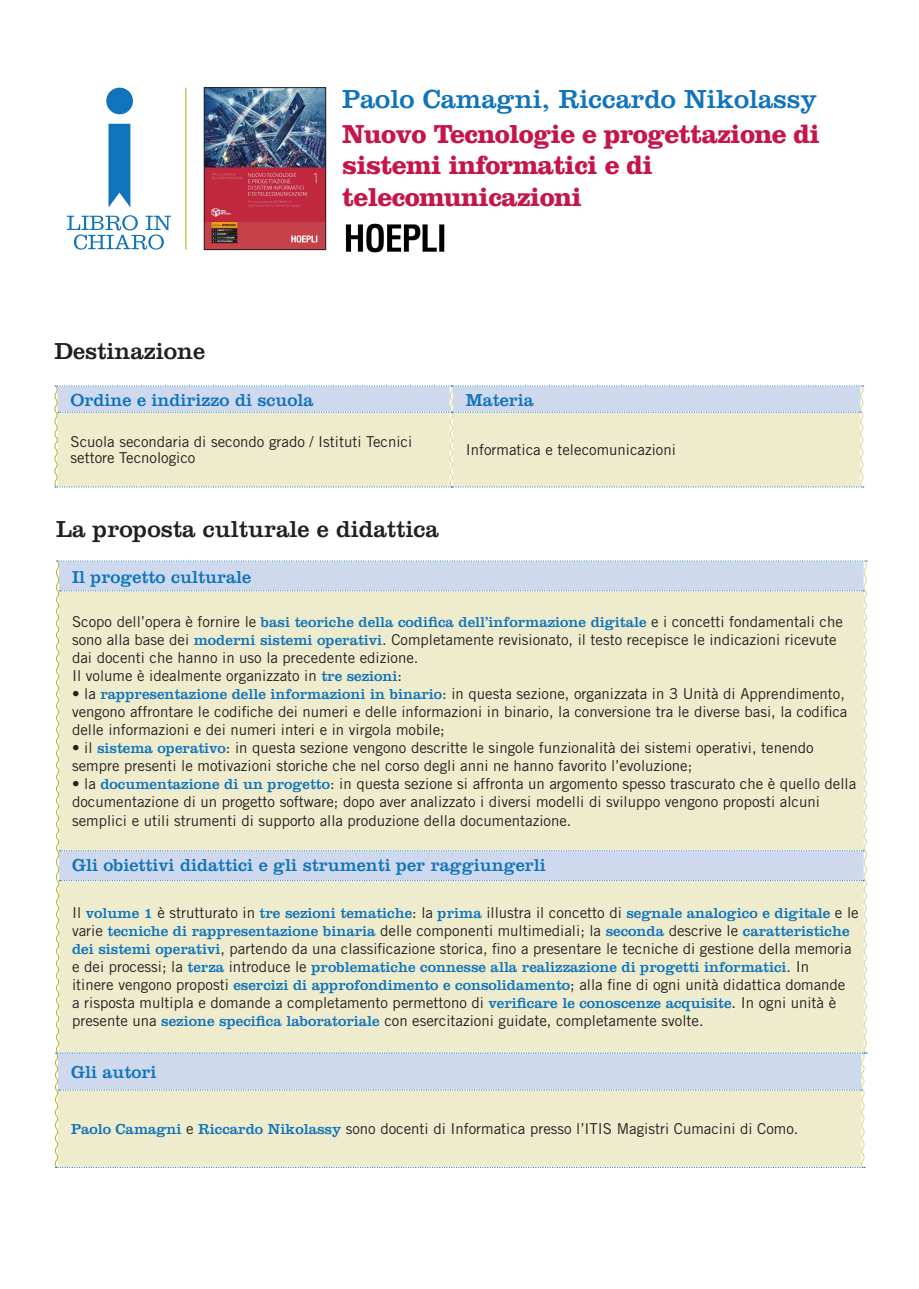
<style>
.page{position:relative;width:919px;height:1289px;background:#fff}
.page>*{position:absolute;margin:0;border:0;box-sizing:border-box;transform-origin:0 0}
.t1{font:27.15px "Clarendon";color:#1074bc}
.t2{font:700 27px/31.5px "Clarendon";letter-spacing:-.025em;color:#c5164a}
.t3{font:24px "Clarendon";color:#231f20}
.t4{font:18px "Clarendon";color:#1074bc}
.t5{font:15px/18px "Trade Gothic LT Std";color:#231f20}
.s1{font-family:"Clarendon";color:#1074bc}
</style>
<div class="page">
<svg style="left:54px;top:385px;width:810px;height:102px;background:#e4e6d6"></svg>
<svg style="left:55px;top:560px;width:812px;height:607px;background:#e8e8d2"></svg>
<hr style="left:185px;top:88px;width:1px;height:162px;background:#bbb12a">
<svg style="left:108px;top:124px;width:22px;height:83px;background:#2982c3"></svg>
<div style="left:106px;top:88px;width:27px;height:26px;background:#1074bc;border-radius:50%"></div>
<svg style="left:67px;top:215px;width:104px;height:35px"></svg>
<img style="left:345px;top:223px;width:100px;height:30px">
<img style="left:206px;top:89px;width:118px;height:159px">
<div style="left:204px;top:87px;width:122px;height:163px;border:1px solid #231f20"></div>
<p class="t3" style="left:55px;top:337px;width:152px">Destinazione</p>
<p class="t1" style="left:342px;top:83px;width:476px">Paolo Camagni, Riccardo Nikolassy</p>
<p class="t2" style="left:342px;top:117px;width:479px">Nuovo Tecnologie e progettazione di sistemi informatici e di telecomunicazioni</p>
<p class="t4" style="left:71px;top:389px;width:244px">Ordine e indirizzo di scuola</p>
<p class="t4" style="left:466px;top:389px;width:70px">Materia</p>
<p class="t5" style="left:71px;top:433px;width:343px;line-height:16.5px">Scuola secondaria di secondo grado / Istituti Tecnici settore Tecnologico</p>
<p class="t5" style="left:466px;top:440px;width:211px">Informatica e telecomunicazioni</p>
<p class="t3" style="left:56px;top:515px;width:384px">La proposta culturale e didattica</p>
<p class="t4" style="left:72px;top:566px;width:181px">Il progetto culturale</p>
<p class="t5" style="left:72px;top:613px;width:772px">Scopo dell’opera è fornire le <span class="s1">basi teoriche della codifica dell’informazione digitale</span> e i concetti fondamentali che sono alla base dei <span class="s1">moderni sistemi operativi</span>. Completamente revisionato, il testo recepisce le indicazioni ricevute dai docenti che hanno in uso la precedente edizione.</p>
<p class="t5" style="left:72px;top:667px;width:331px">Il volume è idealmente organizzato in <span class="s1">tre sezioni</span>:</p>
<p class="t5" style="left:72px;top:685px;width:776px">• la <span class="s1">rappresentazione delle informazioni in binario</span>: in questa sezione, organizzata in 3 Unità di Apprendimento, vengono affrontare le codifiche dei numeri e delle informazioni in binario, la conversione tra le diverse basi, la codifica delle informazioni e dei numeri interi e in virgola mobile;</p>
<p class="t5" style="left:72px;top:739px;width:743px">• il <span class="s1">sistema operativo</span>: in questa sezione vengono descritte le singole funzionalità dei sistemi operativi, tenendo sempre presenti le motivazioni storiche che nel corso degli anni ne hanno favorito l’evoluzione;</p>
<p class="t5" style="left:72px;top:775px;width:785px">• la <span class="s1">documentazione di un progetto</span>: in questa sezione si affronta un argomento spesso trascurato che è quello della documentazione di un progetto software; dopo aver analizzato i diversi modelli di sviluppo vengono proposti alcuni semplici e utili strumenti di supporto alla produzione della documentazione.</p>
<p class="t4" style="left:72px;top:854px;width:475px">Gli obiettivi didattici e gli strumenti per raggiungerli</p>
<p class="t5" style="left:72px;top:903px;width:788px">Il <span class="s1">volume 1</span> è strutturato in <span class="s1">tre sezioni tematiche</span>: la <span class="s1">prima</span> illustra il concetto di <span class="s1">segnale analogico e digitale</span> e le varie <span class="s1">tecniche di rappresentazione binaria</span> delle componenti multimediali; la <span class="s1">seconda</span> descrive le <span class="s1">caratteristiche dei sistemi operativi</span>, partendo da una classificazione storica, fino a presentare le tecniche di gestione della memoria e dei processi; la <span class="s1">terza</span> introduce le <span class="s1">problematiche connesse alla realizzazione di progetti informatici</span>. In<br>itinere vengono proposti <span class="s1">esercizi di approfondimento e consolidamento</span>; alla fine di ogni unità didattica domande<br>a risposta multipla e domande a completamento permettono di <span class="s1">verificare le conoscenze acquisite</span>. In ogni unità è presente una <span class="s1">sezione specifica laboratoriale</span> con esercitazioni guidate, completamente svolte.</p>
<p class="t4" style="left:71px;top:1061px;width:87px">Gli autori</p>
<p class="t5" style="left:71px;top:1119px;width:729px"><span class="s1">Paolo Camagni</span> e <span class="s1">Riccardo Nikolassy</span> sono docenti di Informatica presso l’ITIS Magistri Cumacini di Como.</p>
</div>
